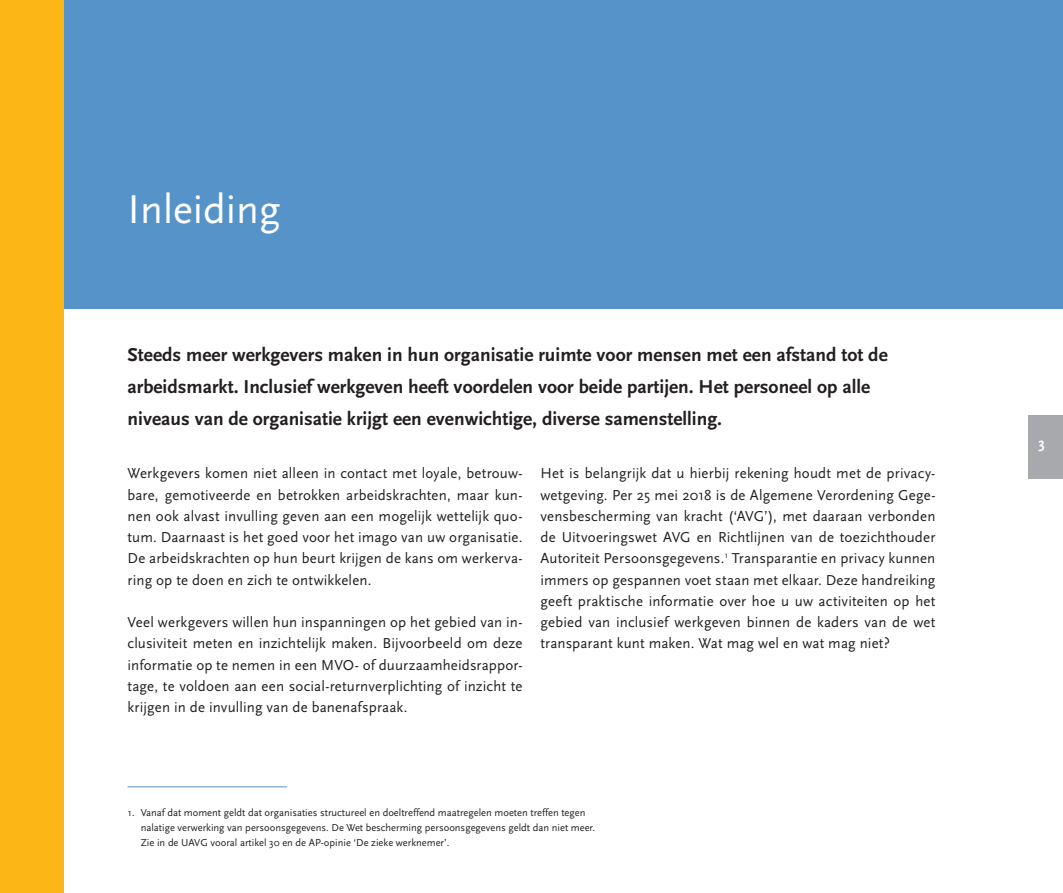
<style>
.page{position:relative;width:1063px;height:893px;background:#fff}
.page>*{position:absolute;margin:0;border:0;box-sizing:border-box;transform-origin:0 0}
.t1{font:42px "Scala Sans";color:#fff}
.t2{font:700 19.5px/32px "Scala Sans";color:#231f20}
.t3{font:15px/21.3px "Scala Sans";letter-spacing:.01em;color:#231f20;text-align:justify}
.t4{font:700 15px "Scala Sans";color:#fff}
.t5{font:10.5px "Scala Sans";color:#231f20}
</style>
<div class="page">
<div style="left:1029px;top:415px;width:34px;height:63px;background:#a8a9ad"></div>
<div style="left:0;top:0;width:1063px;height:308px;background:#5593c9"></div>
<div style="left:0;top:0;width:64px;height:893px;background:#fcb615"></div>
<hr style="left:128px;top:787px;width:159px;height:1px;background:#5593c9">
<h1 class="t1" style="left:128px;top:187px;width:154px">I nleiding</h1>
<p class="t2" style="left:128px;top:340px;width:762px">Steeds meer werkgevers maken in hun organisatie ruimte voor mensen met een afstand tot de arbeidsmarkt. Inclusief werkgeven heeft voordelen voor beide partijen. Het personeel op alle niveaus van de organisatie krijgt een evenwichtige, diverse samenstelling.</p>
<p class="t3" style="left:128px;top:463px;width:396px">Werkgevers komen niet alleen in contact met loyale, betrouw&shy;bare, gemotiveerde en betrokken arbeidskrachten, maar kun&shy;nen ook alvast invulling geven aan een mogelijk wettelijk quo&shy;tum. Daarnaast is het goed voor het imago van uw organisatie.<br>De arbeidskrachten op hun beurt krijgen de kans om werkerva&shy;ring op te doen en zich te ontwikkelen.</p>
<p class="t3" style="left:128px;top:612px;width:396px">Veel werkgevers willen hun inspanningen op het gebied van in&shy;clusiviteit meten en inzichtelijk maken. Bijvoorbeeld om deze informatie op te nemen in een MVO-</p>
<p class="t3" style="left:540px;top:463px;width:396px">Het is belangrijk dat u hierbij rekening houdt met de privacy&shy;wetgeving. Per 25 mei 2018 is de Algemene Verordening Gege&shy;vensbescherming van kracht (‘AVG ’), met daaraan verbonden de U itvoeringswet AVG</p>
<p class="t3" style="left:540px;top:527px;width:396px;text-indent:156px">en Richtlijnen van de toezichthouder Autoriteit Persoonsgegevens.<sup>1</sup> Transparantie en privacy kunnen immers op gespannen voet staan met elkaar. Deze handreiking geeft praktische informatie over hoe u uw activiteiten op het gebied van inclusief werkgeven binnen de kaders van de wet transparant kunt maken. Wat mag wel en wat mag niet?</p>
<p class="t3" style="left:128px;top:654px;width:396px;text-indent:235px">of duurzaamheidsrappor&shy;tage, te voldoen aan een social-returnverplichting of inzicht te krijgen in de invulling van de banenafspraak.</p>
<p class="t5" style="left:128px;top:807px;width:459px">1. Vanaf dat moment geldt dat organisaties structureel en doeltreffend maatregelen moeten treffen tegen</p>
<p class="t5" style="left:141px;top:822px;width:456px">nalatige verwerking van persoonsgegevens. De Wet bescherming persoonsgegevens geldt dan niet meer.</p>
<p class="t5" style="left:128px;top:837px;width:61px">Zie in de UAVG</p>
<p class="t5" style="left:210px;top:837px;width:240px">vooral artikel 30 en de AP-opinie ‘De zieke werknemer’.</p>
<p class="t4" style="left:1039px;top:435px;width:8px">3</p>
</div>
